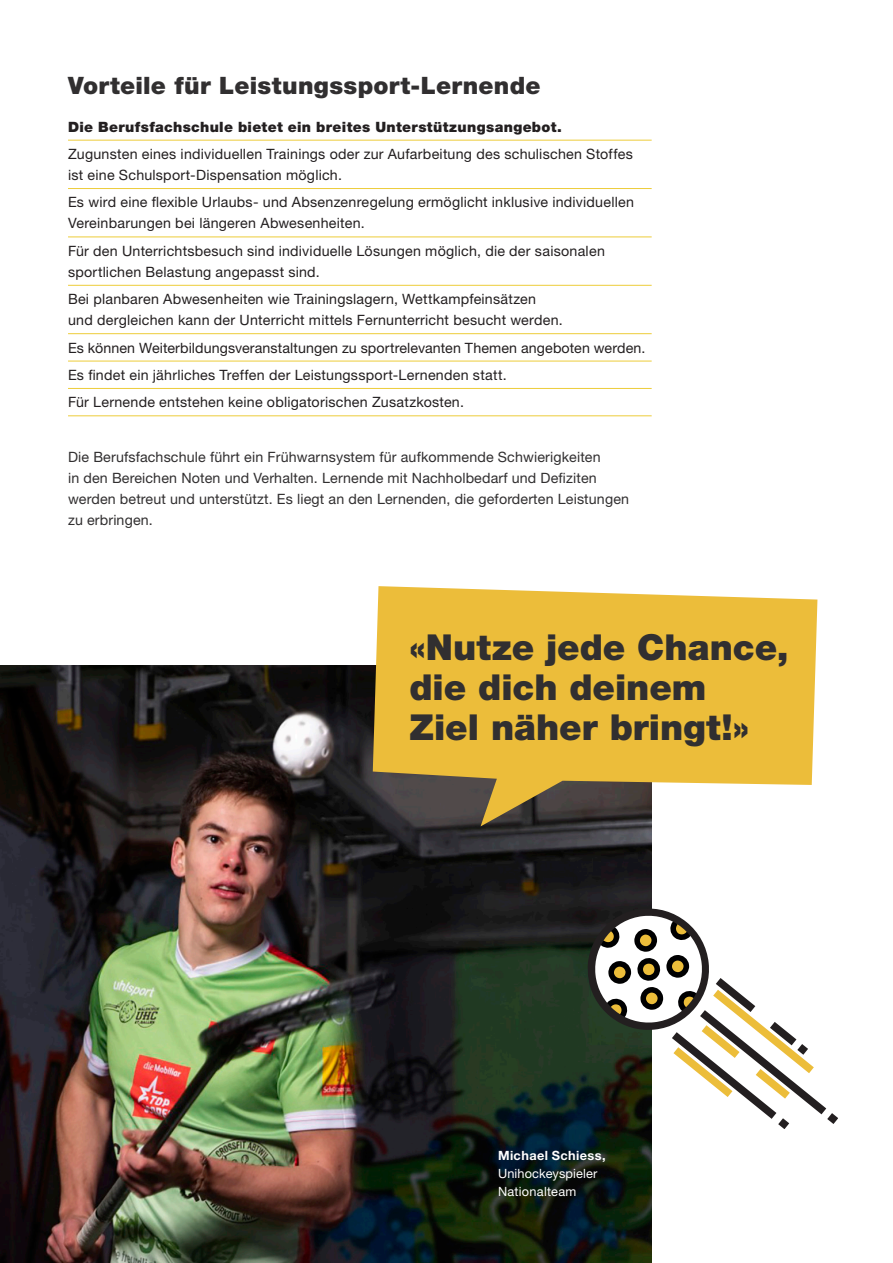
<style>
.page{position:relative;width:893px;height:1263px;background:#fff}
.page>*{position:absolute;margin:0;border:0;box-sizing:border-box;transform-origin:0 0}
.t1{font:900 35.85px/39.6px "Helvetica Neue LT Std";color:#312f30}
.t2{font:900 24px "Helvetica Neue LT Std";letter-spacing:.01em;color:#312f30}
.t3{font:14.25px/21px "Helvetica Neue LT Std";letter-spacing:.015em;color:#231f20}
.t4{font:14.25px/21px "Helvetica Neue LT Std";letter-spacing:.01em;color:#312f30}
.t5{font:900 14.25px "Helvetica Neue LT Std";letter-spacing:.025em;color:#231f20}
.t6{font:12.75px/18px "Helvetica Neue LT Std";letter-spacing:.015em;color:#fff}
.t7{font:700 12.75px "Helvetica Neue LT Std";letter-spacing:.03em;color:#fff}
</style>
<div class="page">
<hr style="left:68px;top:140px;width:584px;height:1px;background:#edcc39">
<hr style="left:68px;top:188px;width:584px;height:1px;background:#edcc39">
<hr style="left:68px;top:237px;width:584px;height:1px;background:#edcc39">
<hr style="left:68px;top:285px;width:584px;height:1px;background:#edcc39">
<hr style="left:68px;top:333px;width:584px;height:1px;background:#edcc39">
<hr style="left:68px;top:361px;width:584px;height:1px;background:#edcc39">
<hr style="left:68px;top:388px;width:584px;height:1px;background:#edcc39">
<hr style="left:68px;top:415px;width:584px;height:1px;background:#edcc39">
<img style="left:0;top:665px;width:652px;height:598px">
<svg style="left:373px;top:586px;width:444px;height:240px;background:#dbb54e"></svg>
<svg style="left:586px;top:907px;width:252px;height:222px"></svg>
<h2 class="t2" style="left:68px;top:71px;width:474px">Vorteile für Leistungssport-Lernende</h2>
<p class="t5" style="left:68px;top:118px;width:495px">Die Berufsfachschule bietet ein breites Unterstützungsangebot.</p>
<p class="t3" style="left:68px;top:143px;width:566px">Zugunsten eines individuellen Trainings oder zur Aufarbeitung des schulischen Stoffes ist eine Schulsport-Dispensation möglich.</p>
<p class="t3" style="left:68px;top:192px;width:567px">Es wird eine flexible Urlaubs- und Absenzenregelung ermöglicht inklusive individuellen<br>Vereinbarungen bei längeren Abwesenheiten.</p>
<p class="t3" style="left:68px;top:240px;width:538px">Für den Unterrichtsbesuch sind individuelle Lösungen möglich, die der saisonalen sportlichen Belastung angepasst sind.</p>
<p class="t3" style="left:68px;top:288px;width:496px">Bei planbaren Abwesenheiten wie Trainingslagern, Wettkampfeinsätzen und dergleichen kann der Unterricht mittels Fernunterricht besucht werden.</p>
<p class="t3" style="left:68px;top:334px;width:579px;line-height:27.3px">Es können Weiterbildungsveranstaltungen zu sportrelevanten Themen angeboten werden.<br>Es findet ein jährliches Treffen der Leistungssport-Lernenden statt.<br>Für Lernende entstehen keine obligatorischen Zusatzkosten.</p>
<p class="t4" style="left:68px;top:446px;width:562px">Die Berufsfachschule führt ein Frühwarnsystem für aufkommende Schwierigkeiten<br>in den Bereichen Noten und Verhalten. Lernende mit Nachholbedarf und Defiziten werden betreut und unterstützt. Es liegt an den Lernenden, die geforderten Leistungen zu erbringen.</p>
<h1 class="t1" style="left:409px;top:627px;width:381px">«Nutze jede Chance, die dich deinem<br>Ziel näher bringt!»</h1>
<p class="t7" style="left:498px;top:1147px;width:109px">Michael Schiess,</p>
<p class="t6" style="left:498px;top:1164px;width:101px">Unihockeyspieler<br>Nationalteam</p>
</div>
